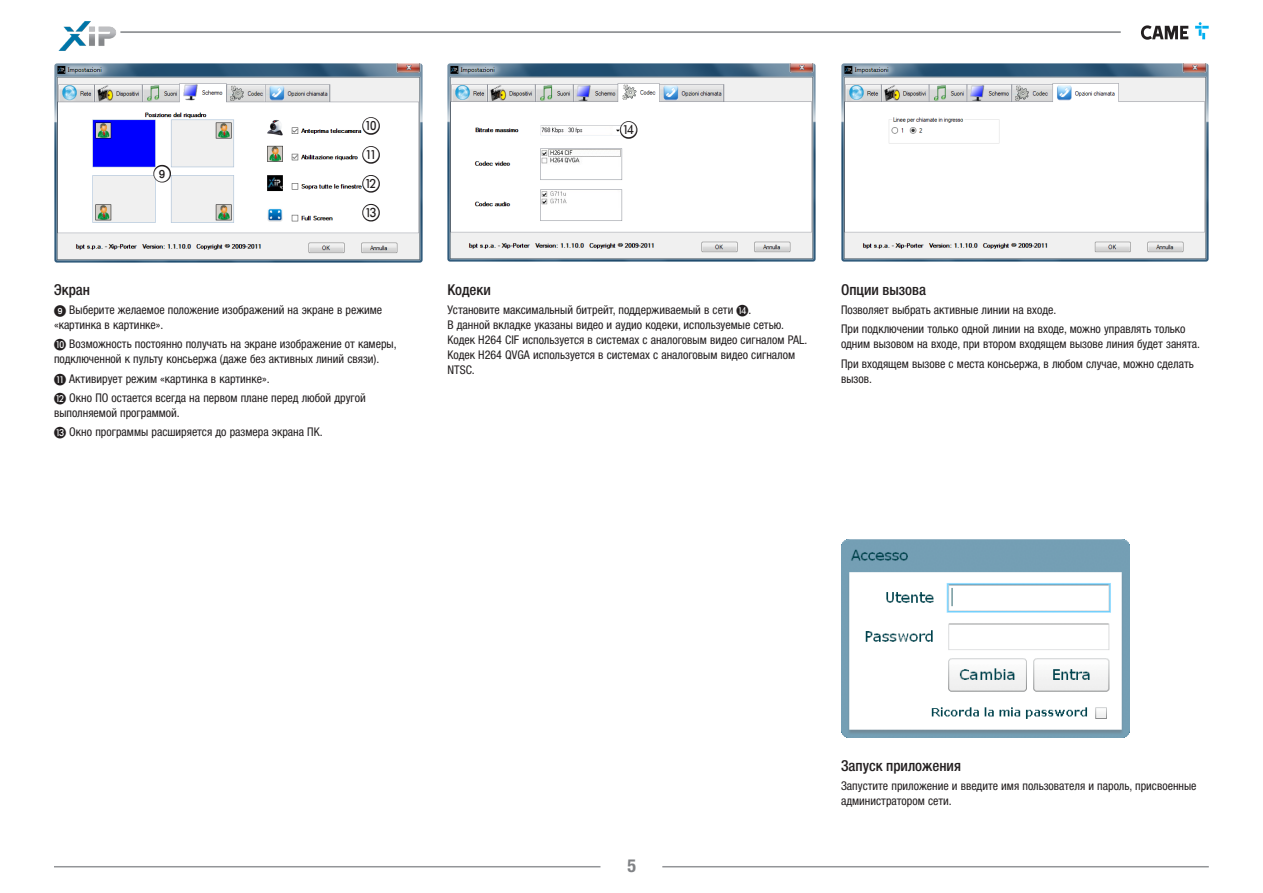
<style>
.page{position:relative;width:1263px;height:893px;background:#fff}
.page>*{position:absolute;margin:0;border:0;box-sizing:border-box;transform-origin:0 0}
.t1{font:700 condensed 18px "Helvetica Neue LTW1 G";color:#808285}
.t2{font:15.75px "European Pi One";color:#fff}
.Titolo_livello_2{font:500 condensed 15px "Helvetica Neue LTW1 G";color:#231f20}
.Testi{font:condensed 12px/15px "Helvetica Neue LTW1 G";color:#231f20}
.s1{font-family:"European Pi One";font-stretch:normal}
</style>
<div class="page">
<hr style="left:120px;top:31px;width:1001px;height:2px;background:#939598">
<hr style="left:54px;top:866px;width:546px;height:1px;background:#939598">
<hr style="left:662px;top:866px;width:547px;height:1px;background:#939598">
<img style="left:58px;top:21px;width:58px;height:30px">
<svg style="left:1141px;top:25px;width:47px;height:15px"></svg>
<svg style="left:1195px;top:22px;width:14px;height:17px"></svg>
<img style="left:54px;top:64px;width:368px;height:198px">
<svg style="left:361px;top:116px;width:20px;height:20px"></svg>
<svg style="left:361px;top:144px;width:20px;height:21px"></svg>
<svg style="left:361px;top:173px;width:20px;height:21px"></svg>
<svg style="left:361px;top:202px;width:20px;height:21px"></svg>
<svg style="left:152px;top:163px;width:21px;height:21px"></svg>
<img style="left:448px;top:64px;width:367px;height:198px">
<img style="left:841px;top:64px;width:368px;height:198px">
<svg style="left:618px;top:120px;width:21px;height:20px"></svg>
<img style="left:841px;top:539px;width:289px;height:198px">
<p class="t2" style="left:154px;top:165px;width:17px">9</p>
<p class="t2" style="left:363px;top:118px;width:17px">J</p>
<p class="t2" style="left:363px;top:147px;width:17px">K</p>
<p class="t2" style="left:363px;top:176px;width:17px">L</p>
<p class="t2" style="left:363px;top:204px;width:17px">M</p>
<p class="Titolo_livello_2" style="left:54px;top:281px;width:38px">Экран</p>
<p class="Testi" style="left:54px;top:303px;width:330px"><span class="s1">9</span> Выберите желаемое положение изображений на экране в режиме «картинка в картинке».</p>
<p class="Testi" style="left:54px;top:337px;width:344px"><span class="s1">J</span> Возможность постоянно получать на экране изображение от камеры, подключенной к пульту консьержа (даже без активных линий связи).</p>
<p class="Testi" style="left:54px;top:371px;width:217px"><span class="s1">K</span> Активирует режим «картинка в картинке».</p>
<p class="Testi" style="left:54px;top:390px;width:313px"><span class="s1">L</span> Окно ПО остается всегда на первом плане перед любой другой выполняемой программой.</p>
<p class="Testi" style="left:54px;top:425px;width:270px"><span class="s1">M</span> Окно программы расширяется до размера экрана ПК.</p>
<p class="t2" style="left:621px;top:122px;width:17px">N</p>
<p class="Titolo_livello_2" style="left:447px;top:281px;width:45px">Кодеки</p>
<p class="Testi" style="left:447px;top:303px;width:361px">Установите максимальный битрейт, поддерживаемый в сети <span class="s1">N</span>.<br>В данной вкладке указаны видео и аудио кодеки, используемые сетью.<br>Кодек H264 CIF используется в системах с аналоговым видео сигналом PAL.<br>Кодек H264 QVGA используется в системах с аналоговым видео сигналом NTSC.</p>
<p class="Titolo_livello_2" style="left:841px;top:281px;width:87px">Опции вызова</p>
<p class="Testi" style="left:841px;top:303px;width:217px">Позволяет выбрать активные линии на входе.</p>
<p class="Testi" style="left:841px;top:322px;width:360px">При подключении только одной линии на входе, можно управлять только одним вызовом на входе, при втором входящем вызове линия будет занята.</p>
<p class="Testi" style="left:841px;top:356px;width:354px">При входящем вызове с места консьержа, в любом случае, можно сделать вызов.</p>
<h1 class="t1" style="left:627px;top:855px;width:10px">5</h1>
<p class="Titolo_livello_2" style="left:841px;top:757px;width:121px">Запуск приложения</p>
<p class="Testi" style="left:841px;top:779px;width:357px">Запустите приложение и введите имя пользователя и пароль, присвоенные администратором сети.</p>
</div>
